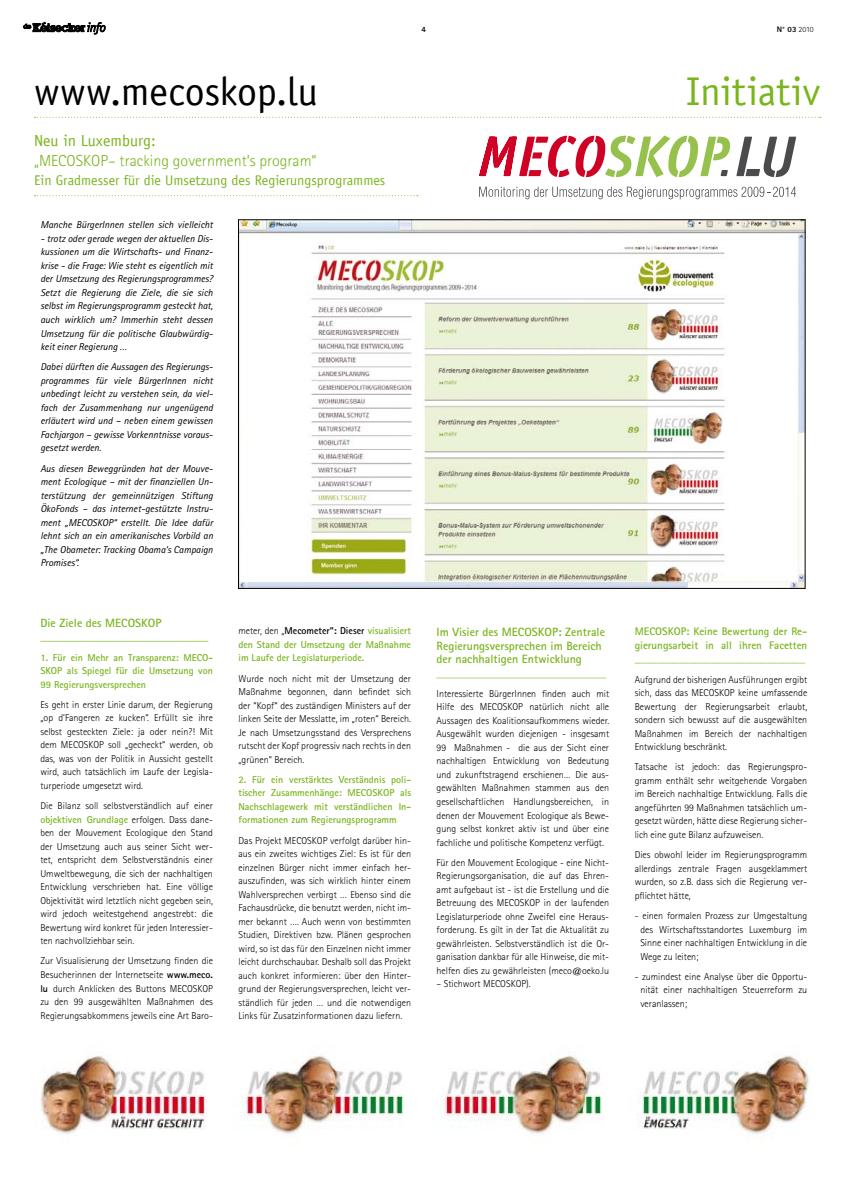
<style>
.page{position:relative;width:842px;height:1191px;background:#fff}
.page>*{position:absolute;margin:0;border:0;box-sizing:border-box;transform-origin:0 0}
.t1{font:40px "Officina Sans";letter-spacing:.01em;color:#000}
.t2{font:40px "Officina Sans";color:#7ab51d}
.t3{font:300 16px "Rotis Sans Serif";color:#7ab51d}
.t4{font:16px "Officina Sans";color:#7ab51d}
.t5{font:14px "Officina Sans";color:#7ab51d}
.t6{font:700 12px/13.5px "Rotis Sans Serif";color:#7ab51d}
.t7{font:700 11px/13.5px "Rotis Sans Serif";color:#7ab51d;text-align:justify}
.t8{font:300 10px/13.5px "Rotis Sans Serif";color:#000;text-align:justify}
.t9{font:italic 10px/13.5px "Rotis Sans Serif";color:#000;text-align:justify}
.t10{font:700 10px/13.5px "Rotis Sans Serif";color:#7ab51d;text-align:justify}
.t11{font:800 8px "Rotis Sans Serif";color:#000}
.s1{font-weight:300}
.s2{font-weight:700;color:#7ab51d}
.s3{font-weight:700}
.s4{font-weight:300;color:#000}
.s5{color:#000}
</style>
<div class="page">
<svg style="left:35px;top:117px;width:786px;height:1px"></svg>
<img style="left:40px;top:1055px;width:166px;height:79px">
<img style="left:640px;top:1054px;width:172px;height:80px">
<img style="left:241px;top:1054px;width:163px;height:81px">
<img style="left:443px;top:1055px;width:159px;height:79px">
<img style="left:240px;top:221px;width:563px;height:365px">
<svg style="left:35px;top:195px;width:383px;height:1px"></svg>
<svg style="left:479px;top:136px;width:251px;height:41px"></svg>
<svg style="left:736px;top:137px;width:60px;height:40px"></svg>
<svg style="left:479px;top:187px;width:317px;height:12px"></svg>
<svg style="left:22px;top:21px;width:84px;height:14px"></svg>
<p class="t11" style="left:777px;top:24px;width:38px">N° 03 <span class="s1">2010</span></p>
<h1 class="t1" style="left:34px;top:68px;width:285px">www.mecoskop.lu</h1>
<h1 class="t2" style="left:686px;top:68px;width:136px">Initiativ</h1>
<h2 class="t4" style="left:34px;top:131px;width:123px">Neu in Luxemburg:</h2>
<h2 class="t3" style="left:34px;top:151px;width:284px">„MECOSKOP– tracking government‘s program“</h2>
<h3 class="t5" style="left:34px;top:172px;width:353px">Ein Gradmesser für die Umsetzung des Regierungsprogrammes</h3>
<p class="t9" style="left:40px;top:218px;width:174px">Manche BürgerInnen stellen sich vielleicht</p>
<p class="t9" style="left:40px;top:232px;width:174px">- trotz oder gerade wegen der aktuellen Dis&shy;kussionen um die Wirtschafts- und Finanz&shy;krise - die Frage: Wie steht es eigentlich mit der Umsetzung des Regierungsprogrammes?<br>Setzt die Regierung die Ziele, die sie sich selbst im Regierungsprogramm gesteckt hat, auch wirklich um? Immerhin steht dessen Umsetzung für die politische Glaubwürdig&shy;keit einer Regierung …</p>
<p class="t9" style="left:40px;top:360px;width:174px">Dabei dürften die Aussagen des Regierungs&shy;programmes für viele BürgerInnen nicht unbedingt leicht zu verstehen sein, da viel&shy;fach der Zusammenhang nur ungenügend erläutert wird und – neben einem gewissen Fachjargon – gewisse Vorkenntnisse voraus&shy;gesetzt werden.</p>
<p class="t9" style="left:40px;top:461px;width:174px">Aus diesen Beweggründen hat der Mouve&shy;ment Ecologique – mit der finanziellen Un&shy;terstützung der gemeinnützigen Stiftung ÖkoFonds – das internet-gestützte Instru&shy;ment „MECOSKOP“ erstellt. Die Idee dafür lehnt sich an ein amerikanisches Vorbild an „The Obameter: Tracking Obama’s Campaign Promises“.</p>
<p class="t6" style="left:40px;top:616px;width:170px">Die Ziele des MECOSKOP ____________________________</p>
<p class="t10" style="left:40px;top:650px;width:174px">1. Für ein Mehr an Transparenz: MECO-SKOP als Spiegel für die Umsetzung von 99 Regierungsversprechen</p>
<p class="t8" style="left:40px;top:698px;width:174px">Es geht in erster Linie darum, der Regierung „op d’Fangeren ze kucken“. Erfüllt sie ihre selbst gesteckten Ziele: ja oder nein?! Mit dem MECOSKOP soll „gecheckt“ werden, ob das, was von der Politik in Aussicht gestellt wird, auch tatsächlich im Laufe der Legisla&shy;turperiode umgesetzt wird.</p>
<p class="t8" style="left:40px;top:799px;width:174px">Die Bilanz soll selbstverständlich auf einer <span class="s2">objektiven Grundlage</span> erfolgen. Dass dane&shy;ben der Mouvement Ecologique den Stand der Umsetzung auch aus seiner Sicht wer&shy;tet, entspricht dem Selbstverständnis einer Umweltbewegung, die sich der nachhaltigen Entwicklung verschrieben hat. Eine völlige Objektivität wird letztlich nicht gegeben sein, wird jedoch weitestgehend angestrebt: die Bewertung wird konkret für jeden Interessier&shy;ten nachvollziehbar sein.</p>
<p class="t8" style="left:40px;top:954px;width:174px">Zur Visualisierung der Umsetzung finden die Besucherinnen der Internetseite <span class="s3">www.meco. lu</span> durch Anklicken des Buttons MECOSKOP zu den 99 ausgewählten Maßnahmen des Regierungsabkommens jeweils eine Art Baro-</p>
<p class="t10" style="left:238px;top:624px;width:174px"><span class="s4">meter, den „</span><span class="s5">Mecometer“: Dieser</span> visualisiert den Stand der Umsetzung der Maßnahme im Laufe der Legislaturperiode.</p>
<p class="t8" style="left:238px;top:671px;width:174px">Wurde noch nicht mit der Umsetzung der Maßnahme begonnen, dann befindet sich der “Kopf“ des zuständigen Ministers auf der linken Seite der Messlatte, im „roten“ Bereich.<br>Je nach Umsetzungsstand des Versprechens rutscht der Kopf progressiv nach rechts in den „grünen“ Bereich.</p>
<p class="t10" style="left:238px;top:772px;width:174px">2. Für ein verstärktes Verständnis poli&shy;tischer Zusammenhänge: MECOSKOP als Nachschlagewerk mit verständlichen In&shy;formationen zum Regierungsprogramm</p>
<p class="t8" style="left:238px;top:833px;width:174px">Das Projekt MECOSKOP verfolgt darüber hin&shy;aus ein zweites wichtiges Ziel: Es ist für den einzelnen Bürger nicht immer einfach her&shy;auszufinden, was sich wirklich hinter einem Wahlversprechen verbirgt … Ebenso sind die Fachausdrücke, die benutzt werden, nicht im&shy;mer bekannt …. Auch wenn von bestimmten Studien, Direktiven bzw. Plänen gesprochen wird, so ist das für den Einzelnen nicht immer leicht durchschaubar. Deshalb soll das Projekt auch konkret informieren: über den Hinter&shy;grund der Regierungsversprechen, leicht ver&shy;ständlich für jeden … und die notwendigen Links für Zusatzinformationen dazu liefern.</p>
<p class="t6" style="left:437px;top:625px;width:170px">Im Visier des MECOSKOP: Zentrale<br>Regierungsversprechen im Bereich der nachhaltigen Entwicklung</p>
<p class="t10" style="left:437px;top:666px;width:172px">__________________________________</p>
<p class="t8" style="left:437px;top:687px;width:174px">Interessierte BürgerInnen finden auch mit Hilfe des MECOSKOP natürlich nicht alle Aussagen des Koalitionsaufkommens wieder.<br>Ausgewählt wurden diejenigen - insgesamt 99 Maßnahmen - die aus der Sicht einer nachhaltigen Entwicklung von Bedeutung und zukunftstragend erschienen… Die aus&shy;gewählten Maßnahmen stammen aus den gesellschaftlichen Handlungsbereichen, in denen der Mouvement Ecologique als Bewe&shy;gung selbst konkret aktiv ist und über eine fachliche und politische Kompetenz verfügt.</p>
<p class="t8" style="left:437px;top:855px;width:174px">Für den Mouvement Ecologique - eine Nicht-Regierungsorganisation, die auf das Ehren&shy;amt aufgebaut ist - ist die Erstellung und die Betreuung des MECOSKOP in der laufenden Legislaturperiode ohne Zweifel eine Heraus&shy;forderung. Es gilt in der Tat die Aktualität zu gewährleisten. Selbstverständlich ist die Or&shy;ganisation dankbar für alle Hinweise, die mit&shy;helfen dies zu gewährleisten (meco@oeko.lu</p>
<p class="t8" style="left:437px;top:977px;width:96px">– Stichwort MECOSKOP).</p>
<p class="t7" style="left:635px;top:624px;width:174px">MECOSKOP: Keine Bewertung der Re&shy;gierungsarbeit in all ihren Facetten _______________________________</p>
<p class="t8" style="left:635px;top:672px;width:174px">Aufgrund der bisherigen Ausführungen ergibt sich, dass das MECOSKOP keine umfassende Bewertung der Regierungsarbeit erlaubt, sondern sich bewusst auf die ausgewählten Maßnahmen im Bereich der nachhaltigen Entwicklung beschränkt.</p>
<p class="t8" style="left:635px;top:760px;width:174px">Tatsache ist jedoch: das Regierungspro&shy;gramm enthält sehr weitgehende Vorgaben im Bereich nachhaltige Entwicklung. Falls die angeführten 99 Maßnahmen tatsächlich um&shy;gesetzt würden, hätte diese Regierung sicher&shy;lich eine gute Bilanz aufzuweisen.</p>
<p class="t8" style="left:635px;top:848px;width:174px">Dies obwohl leider im Regierungsprogramm allerdings zentrale Fragen ausgeklammert wurden, so z.B. dass sich die Regierung ver&shy;pflichtet hätte,</p>
<p class="t8" style="left:640px;top:909px;width:168px;text-indent:-6px">- einen formalen Prozess zur Umgestaltung des Wirtschaftsstandortes Luxemburg im Sinne einer nachhaltigen Entwicklung in die Wege zu leiten;</p>
<p class="t8" style="left:640px;top:969px;width:168px;text-indent:-6px">- zumindest eine Analyse über die Opportu&shy;nität einer nachhaltigen Steuerreform zu veranlassen;</p>
</div>
